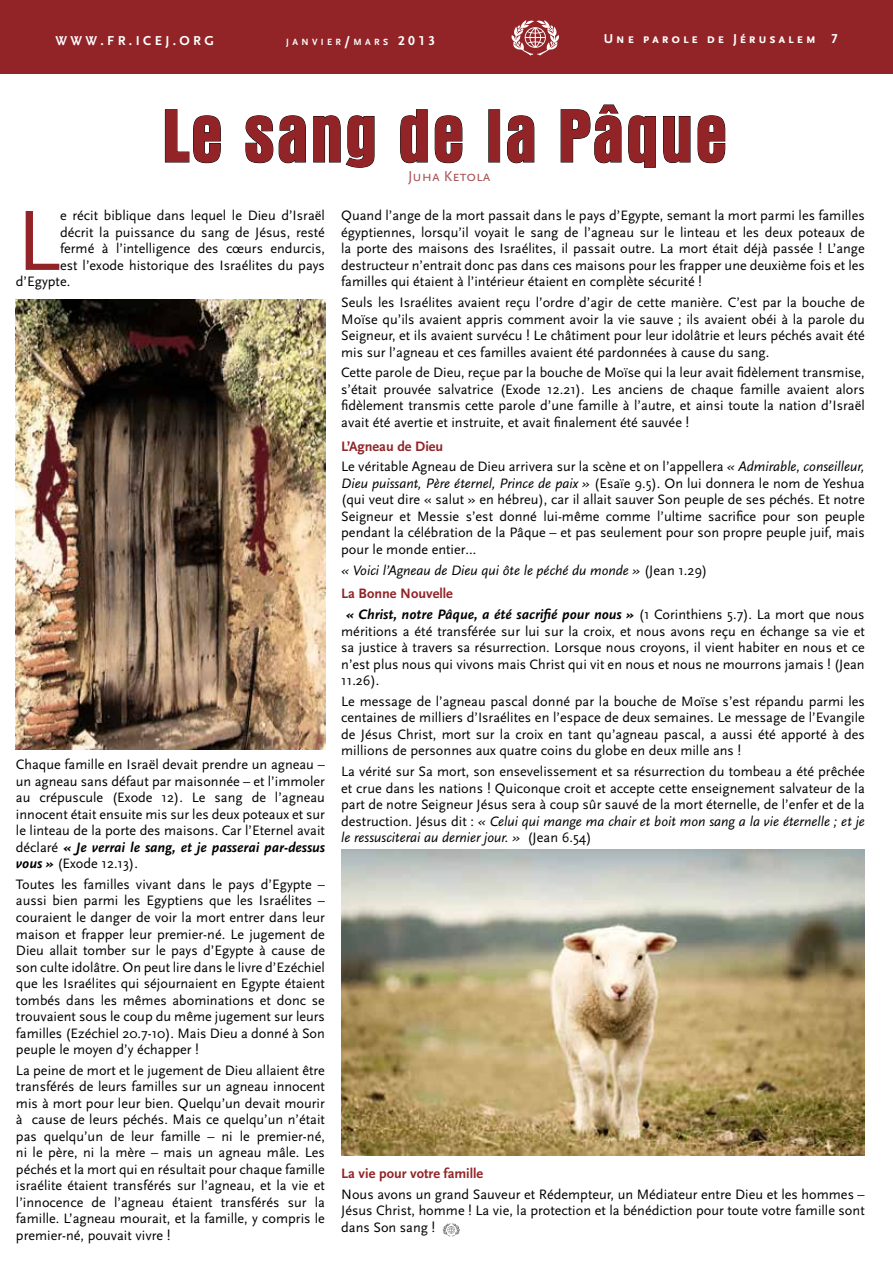
<style>
.page{position:relative;width:893px;height:1263px;background:#fff}
.page>*{position:absolute;margin:0;border:0;box-sizing:border-box;transform-origin:0 0}
.t1{font:89.25px "Scala Sans";color:#922427}
.t2{font:700 condensed 76.5px "Aurora BT";letter-spacing:.025em;color:#922427}
.t3{font:15px "Scala Sans Caps";color:#a85052}
.t4{font:14.25px/16.5px "Scala Sans";color:#000;text-align:justify}
.t5{font:italic 14.25px/23.7px "Scala Sans";color:#000}
.t6{font:700 14.25px "Scala Sans";color:#922427}
.t7{font:700 13.5px "Scala Sans Caps";letter-spacing:.2em;color:#fff}
.t8{font:700 13.5px "Scala Sans Caps";color:#fff}
.t9{font:700 9.45px "Scala Sans Caps";letter-spacing:.355em;color:#fff}
.s1{font-size:13.5px}
.s2{font-weight:700;font-style:italic}
.s3{font-weight:700;color:#922427}
.s4{font-style:italic}
.s5{font-style:normal}
.s6{font-weight:700;font-style:normal;color:#922427}
</style>
<div class="page">
<div style="left:0;top:0;width:893px;height:73px;background:#922427"></div>
<svg style="left:511px;top:20px;width:48px;height:36px"></svg>
<svg style="left:165px;top:109px;width:56px;height:54px"></svg>
<svg style="left:245px;top:115px;width:61px;height:48px"></svg>
<svg style="left:313px;top:115px;width:62px;height:53px"></svg>
<svg style="left:400px;top:109px;width:28px;height:54px"></svg>
<svg style="left:434px;top:115px;width:29px;height:48px"></svg>
<div style="left:489px;top:110px;width:11px;height:52px;border:1px solid #000"></div>
<svg style="left:507px;top:115px;width:28px;height:48px"></svg>
<svg style="left:560px;top:104px;width:62px;height:59px"></svg>
<svg style="left:628px;top:115px;width:28px;height:53px"></svg>
<svg style="left:663px;top:116px;width:28px;height:47px"></svg>
<svg style="left:697px;top:115px;width:28px;height:48px"></svg>
<svg style="left:443px;top:1223px;width:17px;height:13px"></svg>
<img style="left:341px;top:850px;width:524px;height:305px">
<img style="left:16px;top:299px;width:309px;height:450px">
<p class="t8" style="left:55px;top:33px;width:15px">WWW</p>
<p class="t8" style="left:100px;top:33px;width:45px">.FR .ICEJ</p>
<p class="t8" style="left:173px;top:33px;width:19px">. ORG</p>
<p class="t9" style="left:286px;top:36px;width:151px">JANVIER<span class="s1">/</span>MARS <span class="s1">2013</span></p>
<p class="t7" style="left:604px;top:31px;width:235px">Une parole de Jérusalem 7</p>
<h2 class="t2" style="left:162px;top:93px;width:567px">Le sang de la Pâque</h2>
<h1 class="t1" style="left:16px;top:192px;width:46px">L</h1>
<p class="t4" style="left:60px;top:208px;width:266px">e récit biblique dans lequel le Dieu d’Israël</p>
<p class="t4" style="left:60px;top:224px;width:266px">décrit la puissance du sang de Jésus, resté</p>
<p class="t4" style="left:60px;top:241px;width:266px">fermé à l’intelligence des cœurs endurcis,</p>
<p class="t4" style="left:60px;top:257px;width:266px">est l’exode historique des Israélites du pays</p>
<p class="t4" style="left:16px;top:274px;width:56px">d’Egypte.</p>
<p class="t4" style="left:16px;top:757px;width:311px">Chaque famille en Israël devait prendre un agneau – un agneau sans défaut par maisonnée – et l’immoler au crépuscule (Exode 12). Le sang de l’agneau innocent était ensuite mis sur les deux poteaux et sur le linteau de la porte des maisons. Car l’Eternel avait déclaré <span class="s2">« Je verrai le sang, et je passerai par-dessus vous »</span> (Exode 12.13).</p>
<p class="t4" style="left:16px;top:876px;width:311px">Toutes les familles vivant dans le pays d’Egypte – aussi bien parmi les Egyptiens que les Israélites – couraient le danger de voir la mort entrer dans leur maison et frapper leur premier-né. Le jugement de Dieu allait tomber sur le pays d’Egypte à cause de son culte idolâtre. On peut lire dans le livre d’Ezéchiel que les Israélites qui séjournaient en Egypte étaient tombés dans les mêmes abominations et donc se trouvaient sous le coup du même jugement sur leurs familles (Ezéchiel 20.7-10). Mais Dieu a donné à Son peuple le moyen d’y échapper !</p>
<p class="t4" style="left:16px;top:1062px;width:311px">La peine de mort et le jugement de Dieu allaient être transférés de leurs familles sur un agneau innocent mis à mort pour leur bien. Quelqu’un devait mourir à cause de leurs péchés. Mais ce quelqu’un n’était pas quelqu’un de leur famille – ni le premier-né, ni le père, ni la mère – mais un agneau mâle. Les péchés et la mort qui en résultait pour chaque famille israélite étaient transférés sur l’agneau, et la vie et l’innocence de l’agneau étaient transférés sur la famille. L’agneau mourait, et la famille, y compris le premier-né, pouvait vivre !</p>
<p class="t3" style="left:408px;top:168px;width:84px">Juha Ketola</p>
<p class="t4" style="left:341px;top:208px;width:525px">Quand l’ange de la mort passait dans le pays d’Egypte, semant la mort parmi les familles égyptiennes, lorsqu’il voyait le sang de l’agneau sur le linteau et les deux poteaux de la porte des maisons des Israélites, il passait outre. La mort était déjà passée ! L’ange destructeur n’entrait donc pas dans ces maisons pour les frapper une deuxième fois et les familles qui étaient à l’intérieur étaient en complète sécurité !</p>
<p class="t4" style="left:341px;top:295px;width:525px">Seuls les Israélites avaient reçu l’ordre d’agir de cette manière. C’est par la bouche de Moïse qu’ils avaient appris comment avoir la vie sauve ; ils avaient obéi à la parole du Seigneur, et ils avaient survécu ! Le châtiment pour leur idolâtrie et leurs péchés avait été mis sur l’agneau et ces familles avaient été pardonnées à cause du sang.</p>
<p class="t4" style="left:341px;top:365px;width:525px">Cette parole de Dieu, reçue par la bouche de Moïse qui la leur avait fidèlement transmise, s’était prouvée salvatrice (Exode 12.21). Les anciens de chaque famille avaient alors fidèlement transmis cette parole d’une famille à l’autre, et ainsi toute la nation d’Israël avait été avertie et instruite, et avait finalement été sauvée !</p>
<p class="t4" style="left:341px;top:436px;width:525px;line-height:20.7px"><span class="s3">L’Agneau de Dieu<br></span>Le véritable Agneau de Dieu arrivera sur la scène et on l’appellera <span class="s4">« Admirable, conseilleur,</span></p>
<p class="t4" style="left:341px;top:475px;width:525px"><span class="s4">Dieu puissant, Père éternel, Prince de paix »</span> (Esaïe 9.5). On lui donnera le nom de Yeshua (qui veut dire « salut » en hébreu), car il allait sauver Son peuple de ses péchés. Et notre Seigneur et Messie s’est donné lui-même comme l’ultime sacrifice pour son peuple pendant la célébration de la Pâque – et pas seulement pour son propre peuple juif, mais pour le monde entier…</p>
<p class="t5" style="left:341px;top:558px;width:368px">« Voici l’Agneau de Dieu qui ôte le péché du monde » <span class="s5">(Jean 1.29)<br></span><span class="s6">La Bonne Nouvelle</span></p>
<p class="t4" style="left:341px;top:607px;width:525px;text-indent:5px"><span class="s2">« Christ, notre Pâque, a été sacrifié pour nous »</span> (1 Corinthiens 5.7). La mort que nous méritions a été transférée sur lui sur la croix, et nous avons reçu en échange sa vie et sa justice à travers sa résurrection. Lorsque nous croyons, il vient habiter en nous et ce n’est plus nous qui vivons mais Christ qui vit en nous et nous ne mourrons jamais ! (Jean 11.26).</p>
<p class="t4" style="left:341px;top:693px;width:525px">Le message de l’agneau pascal donné par la bouche de Moïse s’est répandu parmi les centaines de milliers d’Israélites en l’espace de deux semaines. Le message de l’Evangile de Jésus Christ, mort sur la croix en tant qu’agneau pascal, a aussi été apporté à des millions de personnes aux quatre coins du globe en deux mille ans !</p>
<p class="t4" style="left:341px;top:764px;width:525px">La vérité sur Sa mort, son ensevelissement et sa résurrection du tombeau a été prêchée et crue dans les nations ! Quiconque croit et accepte cette enseignement salvateur de la part de notre Seigneur Jésus sera à coup sûr sauvé de la mort éternelle, de l’enfer et de la destruction. Jésus dit : <span class="s4">« Celui qui mange ma chair et boit mon sang a la vie éternelle ; et je le ressusciterai au dernier jour. »</span> (Jean 6.54)</p>
<p class="t6" style="left:341px;top:1166px;width:144px">La vie pour votre famille</p>
<p class="t4" style="left:341px;top:1186px;width:525px">Nous avons un grand Sauveur et Rédempteur, un Médiateur entre Dieu et les hommes – Jésus Christ, homme ! La vie, la protection et la bénédiction pour toute votre famille sont dans Son sang !</p>
</div>
